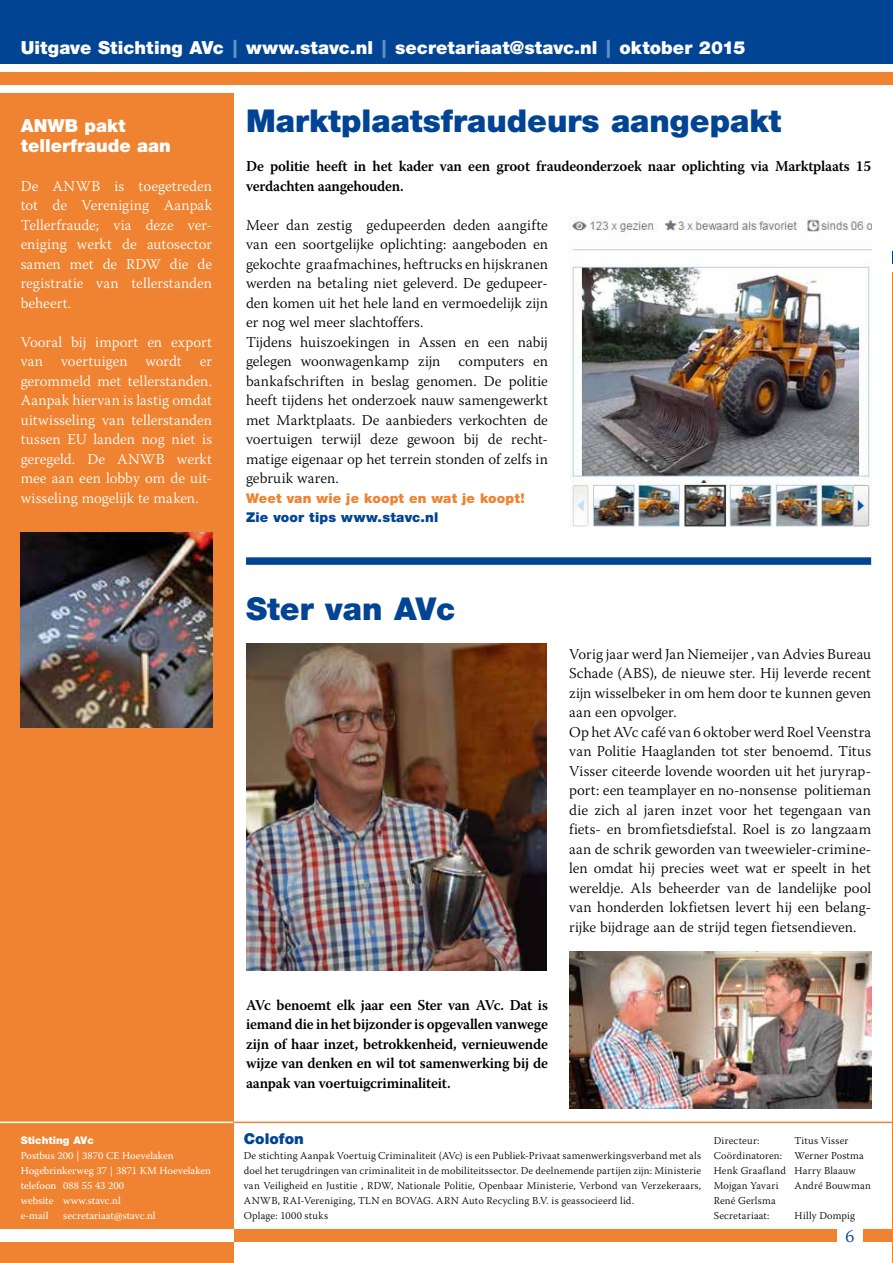
<style>
.page{position:relative;width:893px;height:1263px;background:#fff}
.page>*{position:absolute;margin:0;border:0;box-sizing:border-box;transform-origin:0 0}
.t1{font:900 31.5px "Helvetica Neue LT Std";color:#004493}
.t2{font:900 18px/19.5px "Helvetica Neue LT Std";color:#fff}
.t3{font:300 18px "Warnock Pro";color:#004493}
.t4{font:300 15px/19.5px "Warnock Pro";color:#000}
.t5{font:300 15px/19.5px "Warnock Pro";color:#fff;text-align:justify}
.t6{font:600 15px/19.5px "Warnock Pro";letter-spacing:-.015em;color:#000}
.t7{font:900 15px "Helvetica Neue LT Std";color:#004493}
.t8{font:900 13.5px "Helvetica Neue LT Std";letter-spacing:.01em;color:#ef8331}
.t9{font:900 13.5px "Helvetica Neue LT Std";letter-spacing:.015em;color:#004493}
.t10{font:300 10.5px/15px "Warnock Pro";letter-spacing:.02em;color:#000}
.t11{font:10.5px/15px "Warnock Pro";color:#fff}
.t12{font:900 10.5px "Helvetica Neue LT Std";color:#fff}
.s1{color:#6194c9}
</style>
<div class="page">
<div style="left:0;top:94px;width:233px;height:1169px;background:#ef8331"></div>
<div style="left:0;top:0;width:892px;height:64px;background:#004493"></div>
<hr style="left:892px;top:0;width:1px;height:64px;background:#004493">
<div style="left:0;top:72px;width:892px;height:13px;background:#ef8331"></div>
<div style="left:233px;top:1229px;width:604px;height:13px;background:#ef8331"></div>
<div style="left:863px;top:1229px;width:29px;height:13px;background:#ef8331"></div>
<div style="left:0;top:1229px;width:233px;height:13px;background:#fff"></div>
<hr style="left:233px;top:1121px;width:659px;height:2px;background:#ef8331">
<hr style="left:0;top:1121px;width:233px;height:2px;background:#fff">
<svg style="left:892px;top:251px;width:1px;height:13px"></svg>
<hr style="left:892px;top:272px;width:1px;height:991px;background:#ef8331">
<div style="left:246px;top:557px;width:625px;height:8px;background:#004493"></div>
<img style="left:569px;top:216px;width:302px;height:311px">
<img style="left:246px;top:644px;width:301px;height:327px">
<img style="left:21px;top:532px;width:191px;height:195px">
<img style="left:569px;top:951px;width:302px;height:157px">
<p class="t2" style="left:21px;top:38px;width:726px">Uitgave Stichting AVc <span class="s1">|</span> www.stavc.nl <span class="s1">|</span> secretariaat@stavc.nl <span class="s1">|</span> oktober 2015</p>
<p class="t2" style="left:21px;top:116px;width:152px">ANWB pakt tellerfraude aan</p>
<p class="t5" style="left:21px;top:176px;width:193px">De ANWB is toegetreden tot de Vereniging Aanpak Tellerfraude; via deze ver&shy;eniging werkt de autosector samen met de RDW die de registratie van tellerstanden beheert.</p>
<p class="t5" style="left:21px;top:332px;width:193px">Vooral bij import en export van voertuigen wordt er gerommeld met tellerstanden.<br>Aanpak hiervan is lastig omdat uitwisseling van tellerstanden tussen EU landen nog niet is geregeld. De ANWB werkt mee aan een lobby om de uit&shy;wisseling mogelijk te maken.</p>
<p class="t12" style="left:21px;top:1133px;width:75px">Stichting AVc</p>
<p class="t11" style="left:21px;top:1147px;width:192px">Postbus 200 | 3870 CE Hoevelaken<br>Hogebrinkerweg 37 | 3871 KM Hoevelaken telefoon 088 55 43 200<br>website www.stavc.nl<br>e-mail</p>
<p class="t11" style="left:63px;top:1207px;width:94px">secretariaat@stavc.nl</p>
<h1 class="t1" style="left:246px;top:102px;width:537px">Marktplaatsfraudeurs aangepakt</h1>
<p class="t6" style="left:246px;top:156px;width:627px">De politie heeft in het kader van een groot fraudeonderzoek naar oplichting via Marktplaats 15 verdachten aangehouden.</p>
<p class="t4" style="left:246px;top:215px;width:303px">Meer dan zestig gedupeerden deden aangifte van een soortgelijke oplichting: aangeboden en gekochte graafmachines, heftrucks en hijskranen werden na betaling niet geleverd. De gedupeer&shy;den komen uit het hele land en vermoedelijk zijn er nog wel meer slachtoffers.<br>Tijdens huiszoekingen in Assen en een nabij gelegen woonwagenkamp zijn computers en bankafschriften in beslag genomen. De politie heeft tijdens het onderzoek nauw samengewerkt met Marktplaats. De aanbieders verkochten de voertuigen terwijl deze gewoon bij de recht&shy;matige eigenaar op het terrein stonden of zelfs in gebruik waren.</p>
<p class="t8" style="left:246px;top:490px;width:280px">Weet van wie je koopt en wat je koopt!</p>
<p class="t9" style="left:246px;top:509px;width:194px">Zie voor tips www.stavc.nl</p>
<h1 class="t1" style="left:246px;top:589px;width:211px">Ster van AVc</h1>
<p class="t4" style="left:569px;top:644px;width:303px">Vorig jaar werd Jan Niemeijer , van Advies Bureau Schade (ABS), de nieuwe ster. Hij leverde recent zijn wisselbeker in om hem door te kunnen geven aan een opvolger.<br>Op het AVc café van 6 oktober werd Roel Veenstra van Politie Haaglanden tot ster benoemd. Titus Visser citeerde lovende woorden uit het juryrap&shy;port: een teamplayer en no-nonsense politieman die zich al jaren inzet voor het tegengaan van fiets- en bromfietsdiefstal. Roel is zo langzaam aan de schrik geworden van tweewieler-crimine&shy;len omdat hij precies weet wat er speelt in het wereldje. Als beheerder van de landelijke pool van honderden lokfietsen levert hij een belang&shy;rijke bijdrage aan de strijd tegen fietsendieven.</p>
<p class="t6" style="left:246px;top:995px;width:303px;text-align:justify">AVc benoemt elk jaar een Ster van AVc. Dat is iemand die in het bijzonder is opgevallen vanwege zijn of haar inzet, betrokkenheid, vernieuwende wijze van denken en wil tot samenwerking bij de aanpak van voertuigcriminaliteit.</p>
<p class="t7" style="left:244px;top:1129px;width:62px">Colofon</p>
<p class="t10" style="left:244px;top:1148px;width:459px">De stichting Aanpak Voertuig Criminaliteit (AVc) is een Publiek-Privaat samenwerkingsverband met als doel het terugdringen van criminaliteit in de mobiliteitssector. De deelnemende partijen zijn: Ministerie van Veiligheid en Justitie , RDW, Nationale Politie, Openbaar Ministerie, Verbond van Verzekeraars, ANWB, RAI-Vereniging, TLN en BOVAG. ARN Auto Recycling B.V. is geassocieerd lid.<br>Oplage: 1000 stuks</p>
<p class="t10" style="left:714px;top:1133px;width:152px;text-indent:81px">Titus Visser<br>Coördinatoren: Werner Postma<br>Henk Graafland Harry Blaauw<br>Mojgan Yavari</p>
<p class="t10" style="left:714px;top:1133px;width:47px">Directeur:</p>
<p class="t10" style="left:795px;top:1178px;width:78px">André Bouwman</p>
<p class="t10" style="left:714px;top:1193px;width:63px">René Gerlsma<br>Secretariaat:</p>
<p class="t10" style="left:795px;top:1208px;width:62px">Hilly Dompig</p>
<p class="t3" style="left:845px;top:1225px;width:10px">6</p>
</div>
